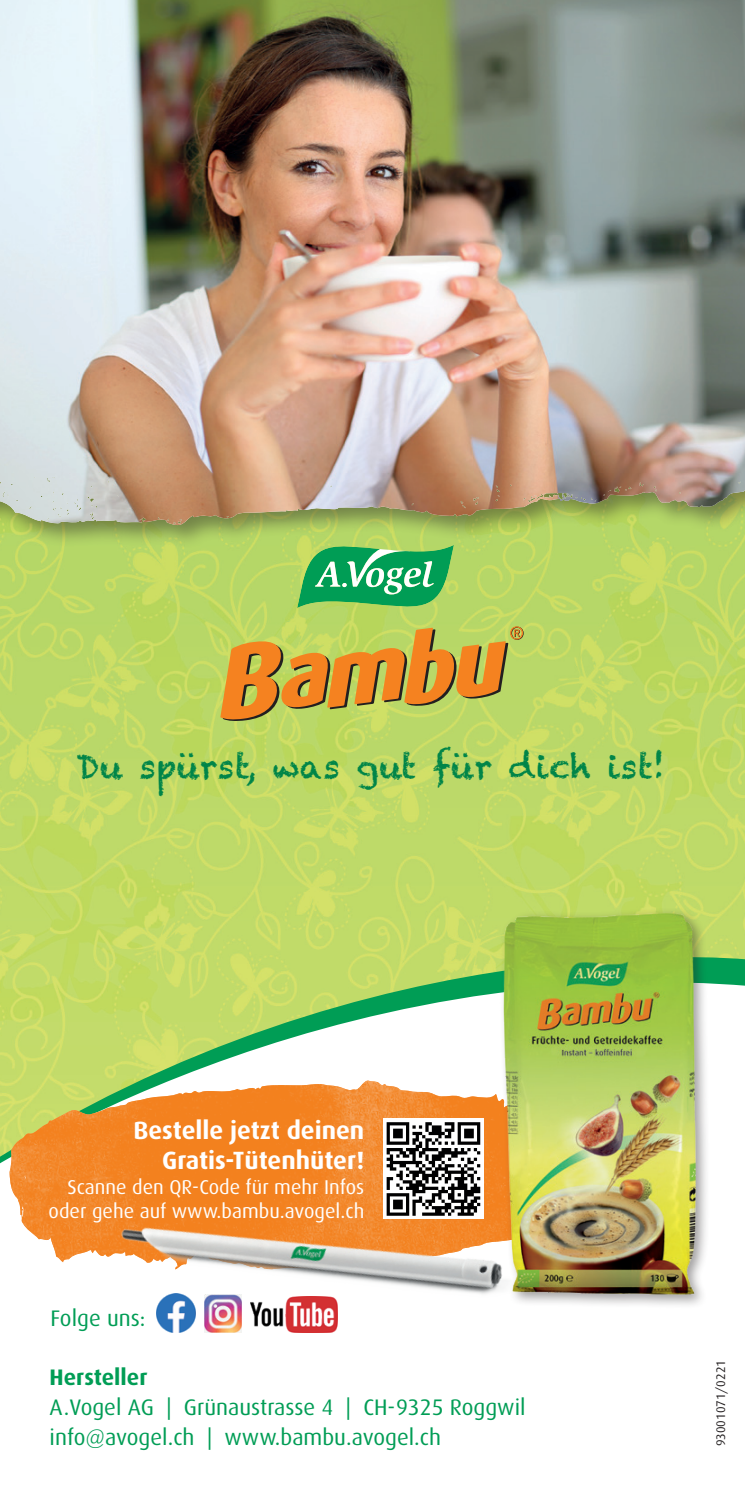
<style>
.page{position:relative;width:745px;height:1489px;background:#fff}
.page>*{position:absolute;margin:0;border:0;box-sizing:border-box;transform-origin:0 0}
.t1{font:33.25px "Chalkduster";color:#008548}
.t2{font:700 25px "Dax";color:#fff}
.t3{font:22.5px "Dax";color:#009d55}
.t4{font:700 22.5px "Dax";color:#009d55}
.t5{font:20px "Dax";color:#fff}
.t6{font:12.5px "Dax";color:#231f20}
</style>
<div class="page">
<img style="left:0;top:549px;width:744px;height:408px">
<div style="left:0;top:0;width:744px;height:549px;background:#231f20;opacity:.45"></div>
<img style="left:0;top:0;width:744px;height:525px">
<svg style="left:0;top:957px;width:744px;height:220px"></svg>
<svg style="left:220px;top:626px;width:303px;height:95px;background:#c8aa45"></svg>
<svg style="left:297px;top:539px;width:156px;height:75px;background:#5ebc6d"></svg>
<svg style="left:10px;top:1078px;width:477px;height:125px"></svg>
<img style="left:10px;top:1082px;width:383px;height:181px">
<div style="left:383px;top:1118px;width:100px;height:100px;background:#fff"></div>
<svg style="left:386px;top:1122px;width:94px;height:81px"></svg>
<img style="left:75px;top:1203px;width:412px;height:94px">
<div style="left:498px;top:907px;width:212px;height:401px;background:#231f20;opacity:.43"></div>
<img style="left:487px;top:906px;width:221px;height:395px">
<img style="left:156px;top:1293px;width:39px;height:39px">
<img style="left:205px;top:1294px;width:36px;height:38px">
<img style="left:250px;top:1295px;width:87px;height:36px">
<p class="t1" style="left:77px;top:747px;width:589px">Du spürst, was gut für dich ist!</p>
<p class="t2" style="left:133px;top:1116px;width:232px">Bestelle jetzt deinen</p>
<p class="t2" style="left:162px;top:1146px;width:204px">Gratis-Tütenhüter!</p>
<p class="t5" style="left:67px;top:1175px;width:298px">Scanne den QR-Code für mehr Infos</p>
<p class="t5" style="left:49px;top:1199px;width:317px">oder gehe auf www.bambu.avogel.ch</p>
<p class="t3" style="left:50px;top:1305px;width:96px">Folge uns:</p>
<p class="t4" style="left:50px;top:1364px;width:99px">Hersteller</p>
<p class="t3" style="left:50px;top:1394px;width:477px">A.Vogel AG | Grünaustrasse 4 | CH-9325 Roggwil</p>
<p class="t3" style="left:50px;top:1424px;width:393px">info@avogel.ch | www.bambu.avogel.ch</p>
<p class="t6" style="left:713px;top:1446px;width:88px;rotate:-90deg">93001071/0221</p>
</div>
